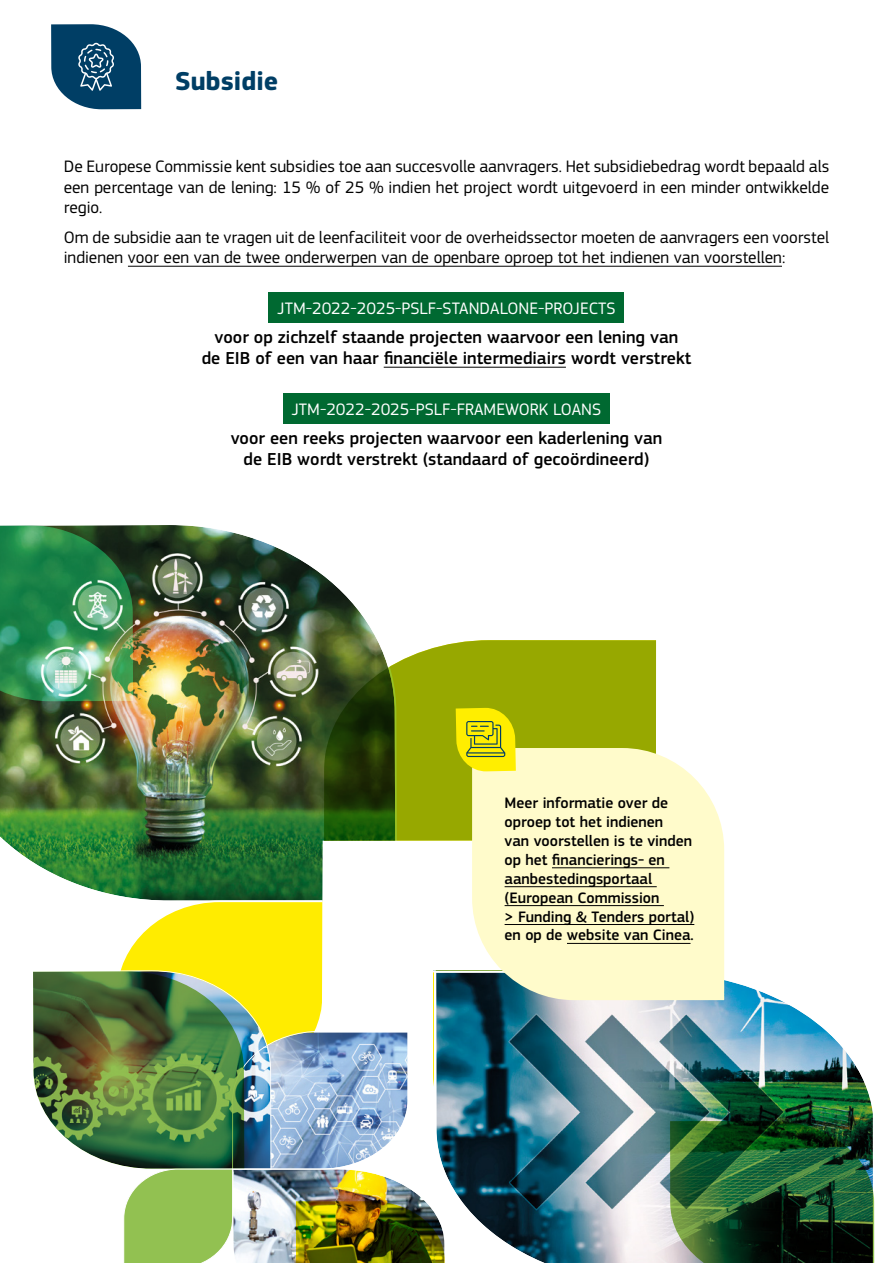
<style>
.page{position:relative;width:893px;height:1263px;background:#fff}
.page>*{position:absolute;margin:0;border:0;box-sizing:border-box;transform-origin:0 0}
.t1{font:700 27px "EC Square Sans Pro";color:#003e65}
.P3_LINE2{font:500 18px/21px "EC Square Sans Pro";color:#000;text-align:center}
.t2{font:17.25px/20.7px "EC Square Sans Pro";color:#000;text-align:justify}
.P3_LINE1{font:17.25px "EC Square Sans Pro";color:#fff}
.LINK-1{font:500 15.75px/18.9px "EC Square Sans Pro";color:#000}
</style>
<div class="page">
<svg style="left:515px;top:981px;width:360px;height:282px"></svg>
<img style="left:0;top:525px;width:377px;height:375px">
<svg style="left:515px;top:900px;width:213px;height:245px;background:#8cacba"></svg>
<svg style="left:324px;top:640px;width:332px;height:260px;fill:#97a800"></svg>
<img style="left:539px;top:1038px;width:335px;height:225px">
<img style="left:0;top:525px;width:133px;height:176px">
<div style="left:51px;top:24px;width:90px;height:85px;background:#003e65;border-radius:40px"></div>
<svg style="left:78px;top:42px;width:36px;height:49px"></svg>
<img style="left:33px;top:900px;width:482px;height:363px">
<svg style="left:472px;top:748px;width:252px;height:252px;background:#f8f6c9"></svg>
<svg style="left:456px;top:707px;width:60px;height:65px;background:#d8d40c"></svg>
<hr style="left:128px;top:266px;width:654px;height:1px;background:#000">
<div style="left:269px;top:292px;width:355px;height:30px;background:#006931"></div>
<hr style="left:384px;top:367px;width:182px;height:1px;background:#000">
<div style="left:283px;top:393px;width:327px;height:30px;background:#006931"></div>
<hr style="left:552px;top:867px;width:117px;height:1px;background:#000">
<hr style="left:505px;top:886px;width:152px;height:1px;background:#000">
<hr style="left:505px;top:905px;width:159px;height:1px;background:#000">
<hr style="left:505px;top:924px;width:189px;height:1px;background:#000">
<hr style="left:567px;top:943px;width:123px;height:1px;background:#000">
<h2 class="t1" style="left:175px;top:65px;width:105px">Subsidie</h2>
<p class="t2" style="left:64px;top:156px;width:767px">De Europese Commissie kent subsidies toe aan succesvolle aanvragers. Het subsidiebedrag wordt bepaald als een percentage van de lening: 15 % of 25 % indien het project wordt uitgevoerd in een minder ontwikkelde regio.</p>
<p class="t2" style="left:64px;top:227px;width:767px">Om de subsidie aan te vragen uit de leenfaciliteit voor de overheidssector moeten de aanvragers een voorstel indienen voor een van de twee onderwerpen van de openbare oproep tot het indienen van voorstellen:</p>
<p class="P3_LINE1" style="left:277px;top:298px;width:339px">JTM-2022-2025-PSLF-STANDALONE-PROJECTS</p>
<p class="P3_LINE2" style="left:202px;top:327px;width:491px">voor op zichzelf staande projecten waarvoor een lening van<br>de EIB of een van haar financiële intermediairs wordt verstrekt</p>
<p class="P3_LINE1" style="left:292px;top:399px;width:311px">JTM-2022-2025-PSLF-FRAMEWORK LOANS</p>
<p class="P3_LINE2" style="left:231px;top:428px;width:433px">voor een reeks projecten waarvoor een kaderlening van de EIB wordt verstrekt (standaard of gecoördineerd)</p>
<p class="LINK-1" style="left:505px;top:794px;width:191px">Meer informatie over de oproep tot het indienen<br>van voorstellen is te vinden op het financierings- en aanbestedingsportaal (European Commission<br>&gt; Funding &amp; Tenders portal) en op de website van Cinea.</p>
</div>
